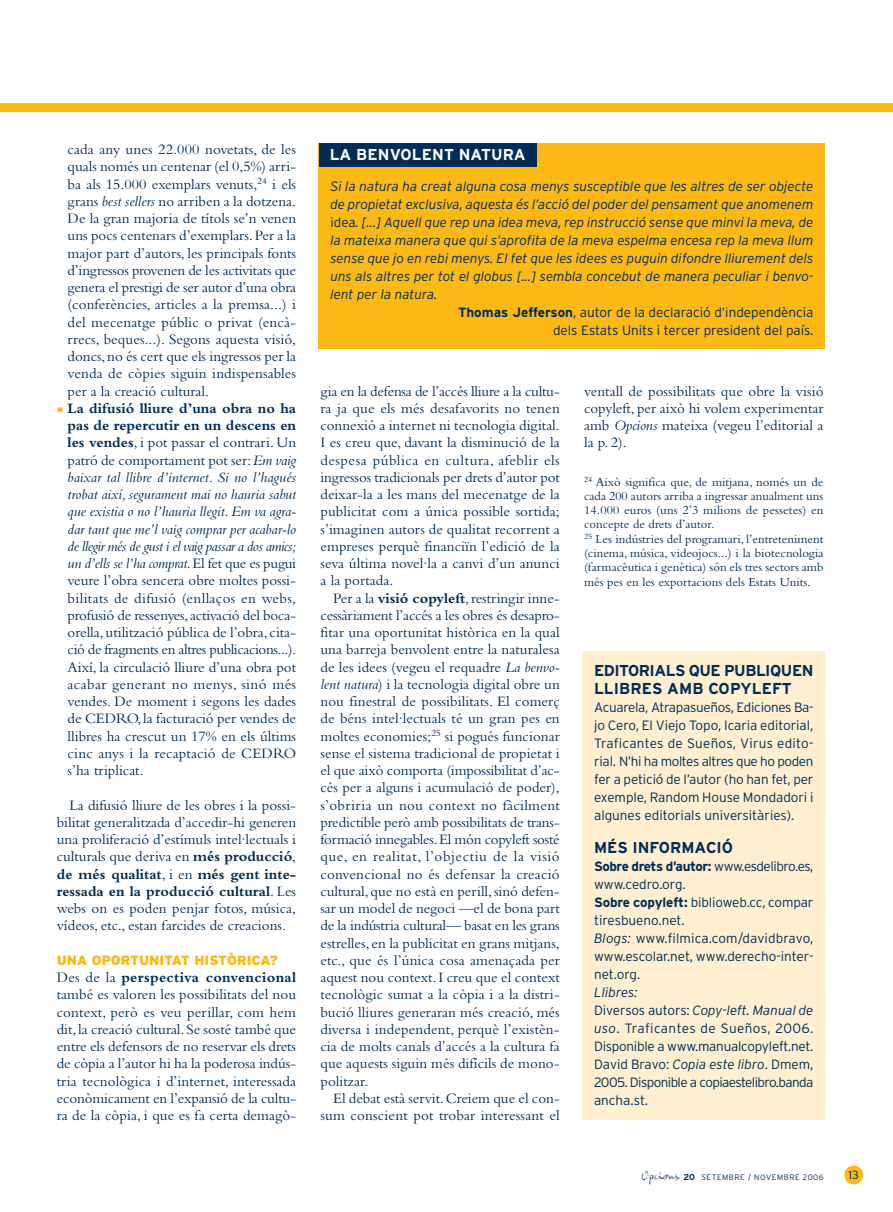
<style>
.page{position:relative;width:893px;height:1212px;background:#fff}
.page>*{position:absolute;margin:0;border:0;box-sizing:border-box;transform-origin:0 0}
.t1{font:700 15.75px/18px "Interstate";letter-spacing:-.015em;color:#002c55}
.t2{font:700 15.75px "Interstate";letter-spacing:.005em;color:#fff}
.t3{font:15px/17.2px "Bembo";letter-spacing:.005em;color:#002c55;text-align:justify}
.t4{font:300 13.5px/18px "Interstate";letter-spacing:-.005em;color:#002c55}
.t5{font:italic 300 13.5px "Interstate";color:#002c55}
.t6{font:900 13.5px "Interstate";color:#fcb814}
.t7{font:12.75px/14.2px "Bembo";color:#002c55}
.t8{font:300 11.85px "Interstate";color:#002c55}
.t9{font:300 7.8px "Interstate";letter-spacing:.065em;color:#002c55}
.s1{font-style:italic}
.s2{font-weight:700}
.s3{font-style:normal}
.s4{font-weight:700;font-size:8.55px}
</style>
<div class="page">
<div style="left:844px;top:1165px;width:19px;height:19px;background:#fcb814;border-radius:50%"></div>
<img style="left:641px;top:1171px;width:38px;height:14px">
<div style="left:319px;top:143px;width:506px;height:206px;background:#fcb814"></div>
<div style="left:319px;top:143px;width:217px;height:24px;background:#002c55"></div>
<div style="left:583px;top:651px;width:242px;height:469px;background:#feefd0"></div>
<div style="left:0;top:103px;width:893px;height:9px;background:#fcb814"></div>
<p class="t3" style="left:68px;top:142px;width:230px">cada any unes 22.000 novetats, de les quals només un centenar (el 0,5%) arri&shy;ba als 15.000 exemplars venuts,<sup>24</sup> i els grans <span class="s1">best sellers</span> no arriben a la dotzena.<br>De la gran majoria de títols se’n venen uns pocs centenars d’exemplars.Per a la major part d’autors, les principals fonts d’ingressos provenen de les activitats que genera el prestigi de ser autor d’una obra (conferències, articles a la premsa...) i del mecenatge públic o privat (encà&shy;rrecs, beques...). Segons aquesta visió, doncs,no és cert que els ingressos per la venda de còpies siguin indispensables per a la creació cultural.</p>
<p class="t3" style="left:68px;top:401px;width:230px"><span class="s2">La difusió lliure d’una obra no ha pas de repercutir en un descens en les vendes</span>, i pot passar el contrari. Un patró de comportament pot ser:<span class="s1">Em vaig baixar tal llibre d’internet. Si no l’hagués trobat així, segurament mai no hauria sabut que existia o no l’hauria llegit. Em va agra&shy;dar tant que me’l vaig comprar per acabar-lo de llegir més de gust i el vaig passar a dos amics; un d’ells se l’ha comprat</span>.El fet que es pugui veure l’obra sencera obre moltes possi&shy;bilitats de difusió (enllaços en webs, profusió de ressenyes,activació del boca&shy;orella,utilització pública de l’obra,cita&shy;ció de fragments en altres publicacions...).<br>Així, la circulació lliure d’una obra pot acabar generant no menys, sinó més vendes. De moment i segons les dades de CEDRO,la facturació per vendes de llibres ha crescut un 17% en els últims cinc anys i la recaptació de CEDRO s’ha triplicat.</p>
<p class="t3" style="left:57px;top:798px;width:241px;text-indent:13px">La difusió lliure de les obres i la possi&shy;bilitat generalitzada d’accedir-hi generen una proliferació d’estímuls intel·lectuals i culturals que deriva en <span class="s2">més producció</span>, <span class="s2">de més qualitat</span>, i en <span class="s2">més gent inte&shy;ressada en la producció cultural</span>. Les webs on es poden penjar fotos, música, vídeos, etc., estan farcides de creacions.</p>
<p class="t6" style="left:57px;top:955px;width:223px">UNA OPORTUNITAT HISTÒRICA?</p>
<p class="t3" style="left:57px;top:970px;width:241px">Des de la <span class="s2">perspectiva convencional </span>també es valoren les possibilitats del nou context, però es veu perillar, com hem dit,la creació cultural.Se sosté també que entre els defensors de no reservar els drets de còpia a l’autor hi ha la poderosa indús&shy;tria tecnològica i d’internet, interessada econòmicament en l’expansió de la cultu&shy;ra de la còpia, i que es fa certa demagò-</p>
<p class="t2" style="left:330px;top:149px;width:197px">LA BENVOLENT NATURA</p>
<p class="t5" style="left:330px;top:181px;width:485px">Si la natura ha creat alguna cosa menys susceptible que les altres de ser objecte</p>
<p class="t5" style="left:330px;top:199px;width:485px">de propietat exclusiva, aquesta és l’acció del poder del pensament que anomenem</p>
<p class="t5" style="left:330px;top:217px;width:485px"><span class="s3">idea</span>. [...] Aquell que rep una idea meva, rep instrucció sense que minvi la meva, de</p>
<p class="t5" style="left:330px;top:235px;width:485px">la mateixa manera que qui s’aprofita de la meva espelma encesa rep la meva llum</p>
<p class="t5" style="left:330px;top:253px;width:485px">sense que jo en rebi menys. El fet que les idees es puguin difondre lliurement dels</p>
<p class="t5" style="left:330px;top:271px;width:485px">uns als altres per tot el globus [...] sembla concebut de manera peculiar i benvo-</p>
<p class="t5" style="left:330px;top:289px;width:109px">lent per la natura.</p>
<p class="t4" style="left:458px;top:305px;width:357px"><span class="s2">Thomas Jefferson</span>, autor de la declaració d’independència</p>
<p class="t4" style="left:553px;top:323px;width:262px">dels Estats Units i tercer president del país.</p>
<p class="t3" style="left:320px;top:384px;width:241px">gia en la defensa de l’accés lliure a la cultu&shy;ra ja que els més desafavorits no tenen connexió a internet ni tecnologia digital.<br>I es creu que, davant la disminució de la despesa pública en cultura, afeblir els ingressos tradicionals per drets d’autor pot deixar-la a les mans del mecenatge de la publicitat com a única possible sortida; s’imaginen autors de qualitat recorrent a empreses perquè financiïn l’edició de la seva última novel·la a canvi d’un anunci a la portada.</p>
<p class="t3" style="left:320px;top:591px;width:241px;text-indent:13px">Per a la <span class="s2">visió copyleft</span>,restringir inne&shy;cessàriament l’accés a les obres és desapro&shy;fitar una oportunitat històrica en la qual una barreja benvolent entre la naturalesa de les idees (vegeu el requadre <span class="s1">La benvo&shy;lent natura</span>) i la tecnologia digital obre un nou finestral de possibilitats. El comerç de béns intel·lectuals té un gran pes en moltes economies;<sup>25</sup> si pogués funcionar sense el sistema tradicional de propietat i el que això comporta (impossibilitat d’ac&shy;cés per a alguns i acumulació de poder), s’obriria un nou context no fàcilment predictible però amb possibilitats de trans&shy;formació innegables.El món copyleft sosté que, en realitat, l’objectiu de la visió convencional no és defensar la creació cultural,que no està en perill,sinó defen&shy;sar un model de negoci —el de bona part de la indústria cultural— basat en les grans estrelles,en la publicitat en grans mitjans, etc., que és l’única cosa amenaçada per aquest nou context.I creu que el context tecnològic sumat a la còpia i a la distri&shy;bució lliures generaran més creació, més diversa i independent, perquè l’existèn&shy;cia de molts canals d’accés a la cultura fa que aquests siguin més difícils de mono&shy;politzar.</p>
<p class="t3" style="left:320px;top:1091px;width:241px;text-align:right">El debat està servit.Creiem que el con&shy;sum conscient pot trobar interessant el</p>
<p class="t3" style="left:584px;top:384px;width:241px">ventall de possibilitats que obre la visió copyleft, per això hi volem experimentar amb <span class="s1">Opcions</span> mateixa (vegeu l’editorial a la p. 2).</p>
<p class="t7" style="left:584px;top:476px;width:241px"><sup>24</sup> Això significa que, de mitjana, només un de cada 200 autors arriba a ingressar anualment uns 14.000 euros (uns 2’3 milions de pessetes) en concepte de drets d’autor.<br><sup>25</sup> Les indústries del programari, l’entreteniment (cinema, música, videojocs...) i la biotecnologia (farmacèutica i genètica) són els tres sectors amb més pes en les exportacions dels Estats Units.</p>
<p class="t1" style="left:594px;top:663px;width:221px">EDITORIALS QUE PUBLIQUEN<br>LLIBRES AMB COPYLEFT</p>
<p class="t4" style="left:594px;top:699px;width:221px;text-align:justify">Acuarela, Atrapasueños, Ediciones Ba&shy;jo Cero, El Viejo Topo, Icaria editorial, Traficantes de Sueños, Virus edito&shy;rial. N’hi ha moltes altres que ho poden fer a petició de l’autor (ho han fet, per exemple, Random House Mondadori i algunes editorials universitàries).</p>
<p class="t1" style="left:594px;top:840px;width:141px">MÉS INFORMACIÓ</p>
<p class="t4" style="left:594px;top:859px;width:221px"><span class="s2">Sobre drets d’autor:</span> www.esdelibro.es, www.cedro.org.<br><span class="s2">Sobre copyleft:</span> biblioweb.cc, compar tiresbueno.net.<br><span class="s1">Blogs:</span> www.filmica.com/davidbravo, www.escolar.net, www.derecho-inter&shy;net.org.</p>
<p class="t4" style="left:594px;top:985px;width:221px"><span class="s1">Llibres:<br></span>Diversos autors: <span class="s1">Copy-left. Manual de uso</span>. Traficantes de Sueños, 2006.<br>Disponible a www.manualcopyleft.net.<br>David Bravo: <span class="s1">Copia este libro</span>. Dmem,<br>2005. Disponible a copiaestelibro.banda ancha.st.</p>
<p class="t9" style="left:684px;top:1174px;width:142px"><span class="s4">20</span> SETEMBRE / NOVEMBRE 2006</p>
<p class="t8" style="left:849px;top:1170px;width:12px">13</p>
</div>
